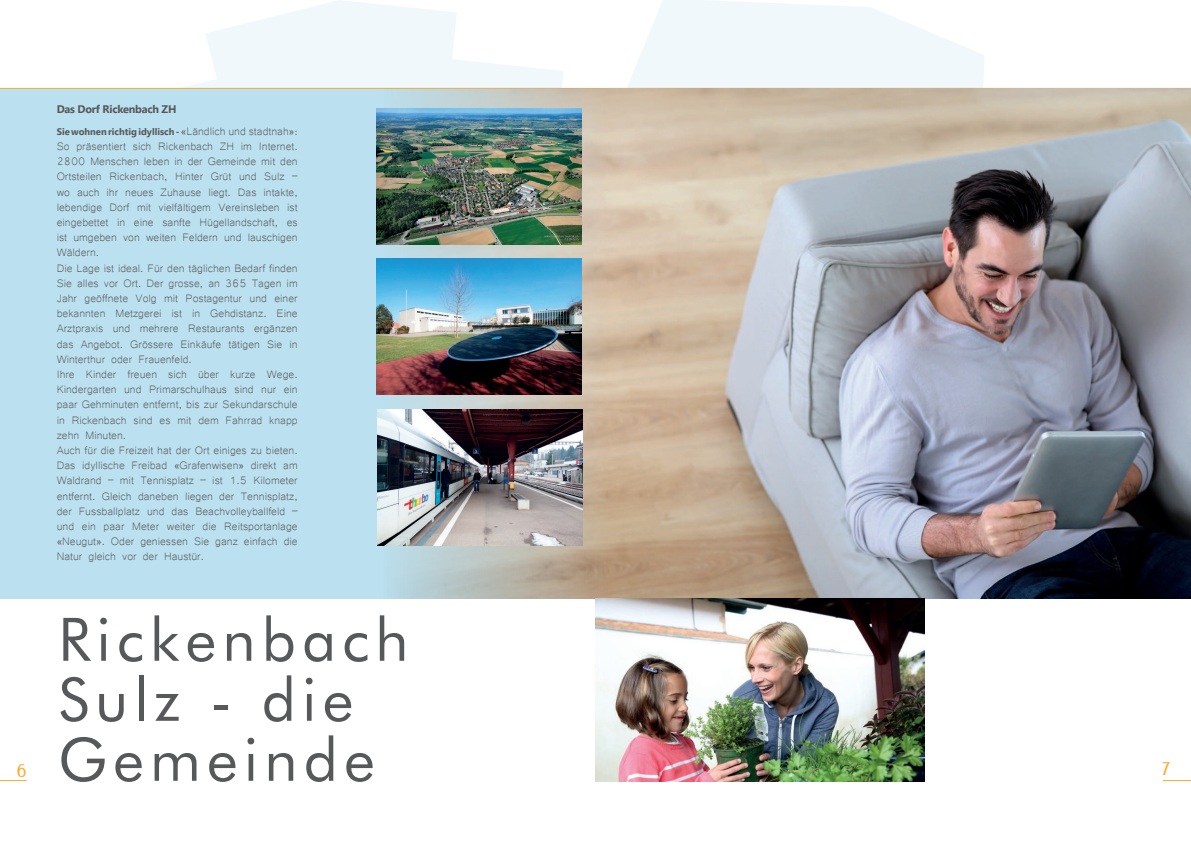
<style>
.page{position:relative;width:1191px;height:842px;background:#fff}
.page>*{position:absolute;margin:0;border:0;box-sizing:border-box;transform-origin:0 0}
.t1{font:60px/60px "Futura BT";letter-spacing:.1em;color:#57585a}
.t2{font:18px "EK03 Plain M02";color:#fbac2e}
.t3{font:14px/15.2px "Microsoft Yi Baiti";color:#57585a;text-align:justify}
.t4{font:700 11px "Microsoft Tai Le";letter-spacing:-.025em;color:#57585a}
.t5{font:700 9.5px "Microsoft Tai Le";color:#57585a}
.s1{font-family:"Microsoft Yi Baiti";font-weight:400;font-size:14px}
</style>
<div class="page">
<svg style="left:609px;top:0;width:375px;height:88px;fill:#f1f8fb"></svg>
<svg style="left:108px;top:0;width:456px;height:88px;fill:#f1f8fb"></svg>
<div style="left:0;top:88px;width:1191px;height:510px;background:#bbe0ef"></div>
<hr style="left:0;top:88px;width:1191px;height:1px;background:#fbac2e">
<svg style="left:0;top:780px;width:27px;height:1px"></svg>
<svg style="left:1163px;top:780px;width:28px;height:1px"></svg>
<img style="left:383px;top:89px;width:808px;height:509px">
<img style="left:376px;top:108px;width:205px;height:137px">
<img style="left:376px;top:259px;width:205px;height:135px">
<img style="left:595px;top:598px;width:329px;height:183px">
<img style="left:377px;top:409px;width:205px;height:137px">
<p class="t4" style="left:57px;top:103px;width:121px">Das Dorf Rickenbach ZH</p>
<p class="t5" style="left:57px;top:126px;width:242px">Sie wohnen richtig idyllisch - <span class="s1">«Ländlich und stadtnah»:</span></p>
<p class="t3" style="left:57px;top:138px;width:242px">So präsentiert sich Rickenbach ZH im Internet.<br>2800 Menschen leben in der Gemeinde mit den Ortsteilen Rickenbach, Hinter Grüt und Sulz – wo auch ihr neues Zuhause liegt. Das intakte, lebendige Dorf mit vielfältigem Vereinsleben ist eingebettet in eine sanfte Hügellandschaft, es ist umgeben von weiten Feldern und lauschigen Wäldern.</p>
<p class="t3" style="left:57px;top:259px;width:242px">Die Lage ist ideal. Für den täglichen Bedarf finden Sie alles vor Ort. Der grosse, an 365 Tagen im Jahr geöffnete Volg mit Postagentur und einer bekannten Metzgerei ist in Gehdistanz. Eine Arztpraxis und mehrere Restaurants ergänzen das Angebot. Grössere Einkäufe tätigen Sie in Winterthur oder Frauenfeld.</p>
<p class="t3" style="left:57px;top:366px;width:242px">Ihre Kinder freuen sich über kurze Wege.<br>Kindergarten und Primarschulhaus sind nur ein paar Gehminuten entfernt, bis zur Sekundarschule in Rickenbach sind es mit dem Fahrrad knapp zehn Minuten.</p>
<p class="t3" style="left:57px;top:442px;width:242px">Auch für die Freizeit hat der Ort einiges zu bieten.<br>Das idyllische Freibad «Grafenwisen» direkt am Waldrand – mit Tennisplatz – ist 1.5 Kilometer entfernt. Gleich daneben liegen der Tennisplatz, der Fussballplatz und das Beachvolleyballfeld – und ein paar Meter weiter die Reitsportanlage «Neugut». Oder geniessen Sie ganz einfach die Natur gleich vor der Haustür.</p>
<p class="t1" style="left:58px;top:609px;width:352px">Rickenbach<br>Sulz - die<br>Gemeinde</p>
<p class="t2" style="left:17px;top:760px;width:12px">6</p>
<p class="t2" style="left:1162px;top:758px;width:10px">7</p>
</div>
